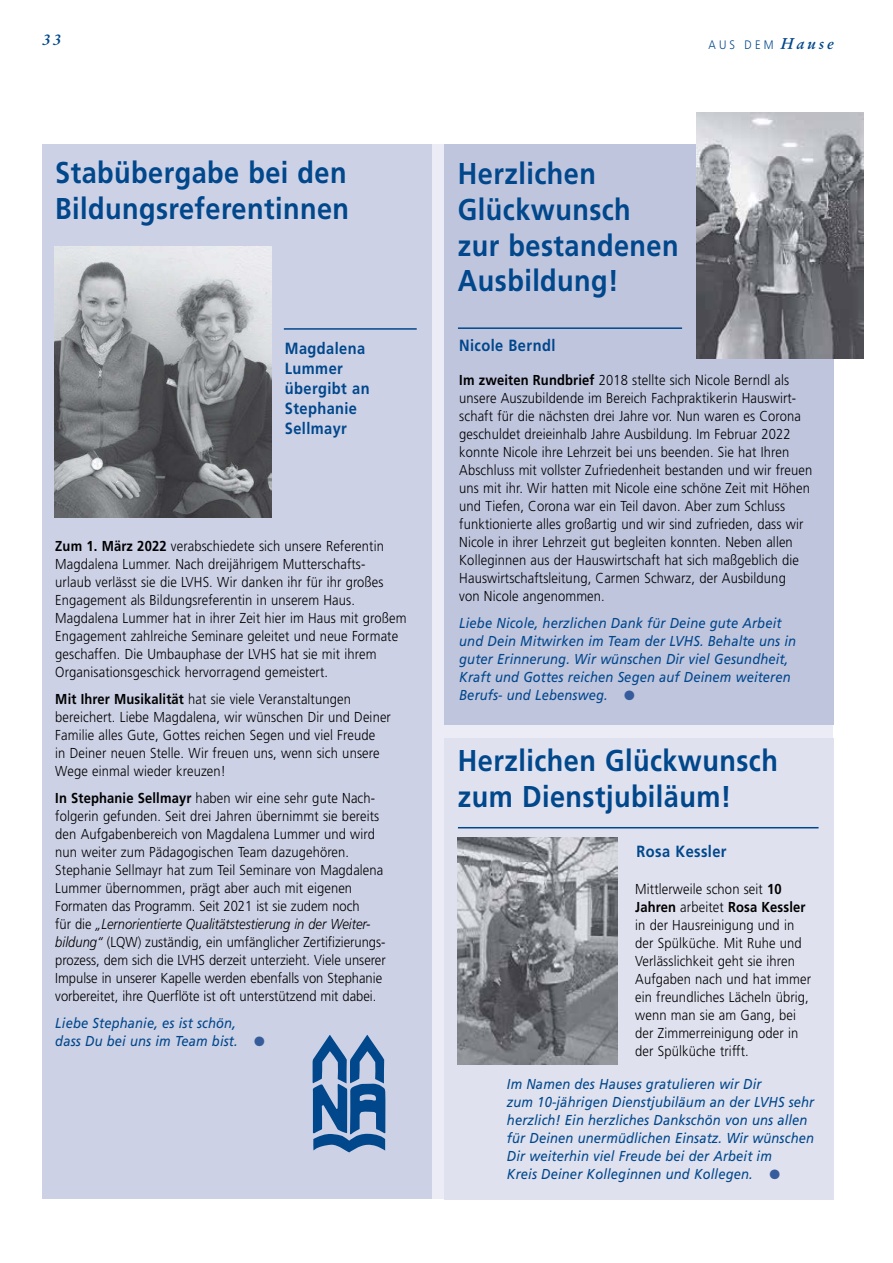
<style>
.page{position:relative;width:893px;height:1263px;background:#fff}
.page>*{position:absolute;margin:0;border:0;box-sizing:border-box;transform-origin:0 0}
.t1{font:700 30.15px/35.7px "Frutiger";letter-spacing:.015em;color:#00478c;scale:.9 1}
.t2{font:700 16.2px/20.1px "Frutiger";letter-spacing:.03em;color:#00478c;scale:.9 1}
.t3{font:15.45px "Gas Med Ita";color:#00478c}
.t4{font:300 14.4px/18px "Frutiger";letter-spacing:.01em;color:#000;scale:.9 1}
.t5{font:italic 14.4px/18px "Frutiger";letter-spacing:.01em;color:#00478c;scale:.9 1}
.t6{font:300 12.3px "Frutiger";letter-spacing:.28em;color:#00478c;scale:.9 1}
.s1{font-family:"Gas Med Ita";font-weight:400;font-size:15.45px}
.s2{font-weight:700}
.s3{color:#375c9b}
.s4{font-style:italic}
</style>
<div class="page">
<div style="left:43px;top:145px;width:790px;height:1054px;background:#ebecf5"></div>
<div style="left:43px;top:145px;width:389px;height:1054px;background:#cdd1e5"></div>
<div style="left:444px;top:145px;width:389px;height:580px;background:#c0c5de"></div>
<div style="left:444px;top:738px;width:389px;height:461px;background:#dfe1ee"></div>
<img style="left:54px;top:247px;width:217px;height:270px">
<hr style="left:284px;top:328px;width:133px;height:2px;background:#00478c">
<svg style="left:312px;top:1035px;width:74px;height:118px"></svg>
<img style="left:697px;top:112px;width:166px;height:247px">
<hr style="left:458px;top:327px;width:224px;height:2px;background:#00478c">
<hr style="left:458px;top:827px;width:360px;height:1px;background:#00478c">
<img style="left:458px;top:837px;width:159px;height:228px">
<p class="t3" style="left:43px;top:33px;width:20px">33</p>
<h1 class="t1" style="left:55px;top:157px;width:328px">Stabübergabe bei den<br>Bildungsreferentinnen</h1>
<p class="t6" style="left:709px;top:39px;width:140px">AUS DEM <span class="s1">Hause</span></p>
<h1 class="t1" style="left:458px;top:158px;width:247px">Herzlichen<br>Glückwunsch zur bestandenen<br>Ausbildung!</h1>
<p class="t2" style="left:285px;top:339px;width:96px">Magdalena<br>Lummer übergibt an<br>Stephanie<br>Sellmayr</p>
<p class="t2" style="left:459px;top:337px;width:108px">Nicole Berndl</p>
<p class="t4" style="left:459px;top:372px;width:394px"><span class="s2">Im zweiten Rundbrief</span> 2018 stellte sich Nicole Berndl als unsere Auszubildende im Bereich Fachpraktikerin Hauswirt&shy;schaft für die nächsten drei Jahre vor. Nun waren es Corona geschuldet dreieinhalb Jahre Ausbildung. Im Februar 2022 konnte Nicole ihre Lehrzeit bei uns beenden. Sie hat Ihren Abschluss mit vollster Zufriedenheit bestanden und wir freuen uns mit ihr. Wir hatten mit Nicole eine schöne Zeit mit Höhen und Tiefen, Corona war ein Teil davon. Aber zum Schluss funktionierte alles großartig und wir sind zufrieden, dass wir Nicole in ihrer Lehrzeit gut begleiten konnten. Neben allen Kolleginnen aus der Hauswirtschaft hat sich maßgeblich die Hauswirtschaftsleitung, Carmen Schwarz, der Ausbildung<br>von Nicole angenommen.</p>
<p class="t5" style="left:459px;top:615px;width:376px">Liebe Nicole, herzlichen Dank für Deine gute Arbeit und Dein Mitwirken im Team der LVHS. Behalte uns in guter Erinnerung. Wir wünschen Dir viel Gesundheit, Kraft und Gottes reichen Segen auf Deinem weiteren Berufs- und Lebensweg. <span class="s3">●</span></p>
<p class="t4" style="left:55px;top:538px;width:392px"><span class="s2">Zum 1. März 2022</span> verabschiedete sich unsere Referentin Magdalena Lummer. Nach dreijährigem Mutterschafts-<br>urlaub verlässt sie die LVHS. Wir danken ihr für ihr großes Engagement als Bildungsreferentin in unserem Haus.<br>Magdalena Lummer hat in ihrer Zeit hier im Haus mit großem Engagement zahlreiche Seminare geleitet und neue Formate geschaffen. Die Umbauphase der LVHS hat sie mit ihrem Organisationsgeschick hervorragend gemeistert.</p>
<p class="t4" style="left:55px;top:691px;width:374px"><span class="s2">Mit Ihrer Musikalität</span> hat sie viele Veranstaltungen bereichert. Liebe Magdalena, wir wünschen Dir und Deiner Familie alles Gute, Gottes reichen Segen und viel Freude<br>in Deiner neuen Stelle. Wir freuen uns, wenn sich unsere Wege einmal wieder kreuzen!</p>
<p class="t4" style="left:55px;top:790px;width:369px"><span class="s2">In Stephanie Sellmayr</span> haben wir eine sehr gute Nach&shy;folgerin gefunden. Seit drei Jahren übernimmt sie bereits den Aufgabenbereich von Magdalena Lummer und wird nun weiter zum Pädagogischen Team dazugehören.<br>Stephanie Sellmayr hat zum Teil Seminare von Magdalena Lummer übernommen, prägt aber auch mit eigenen Formaten das Programm. Seit 2021 ist sie zudem noch<br>für die <span class="s4">„Lernorientierte Qualitätstestierung in der Weiter&shy;bildung“</span> (LQW) zuständig, ein umfänglicher Zertifizierungs&shy;prozess, dem sich die LVHS derzeit unterzieht. Viele unserer Impulse in unserer Kapelle werden ebenfalls von Stephanie vorbereitet, ihre Querflöte ist oft unterstützend mit dabei.</p>
<p class="t5" style="left:55px;top:1015px;width:234px">Liebe Stephanie, es ist schön, dass Du bei uns im Team bist. <span class="s3">●</span></p>
<h1 class="t1" style="left:458px;top:745px;width:357px">Herzlichen Glückwunsch zum Dienstjubiläum!</h1>
<p class="t2" style="left:637px;top:842px;width:101px">Rosa Kessler</p>
<p class="t4" style="left:635px;top:881px;width:197px">Mittlerweile schon seit <span class="s2">10<br>Jahren</span> arbeitet <span class="s2">Rosa Kessler </span>in der Hausreinigung und in der Spülküche. Mit Ruhe und<br>Verlässlichkeit geht sie ihren<br>Aufgaben nach und hat immer ein freundliches Lächeln übrig, wenn man sie am Gang, bei der Zimmerreinigung oder in der Spülküche trifft.</p>
<p class="t5" style="left:507px;top:1076px;width:343px">Im Namen des Hauses gratulieren wir Dir<br>zum 10-jährigen Dienstjubiläum an der LVHS sehr herzlich! Ein herzliches Dankschön von uns allen für Deinen unermüdlichen Einsatz. Wir wünschen Dir weiterhin viel Freude bei der Arbeit im<br>Kreis Deiner Kolleginnen und Kollegen. <span class="s3">●</span></p>
</div>
